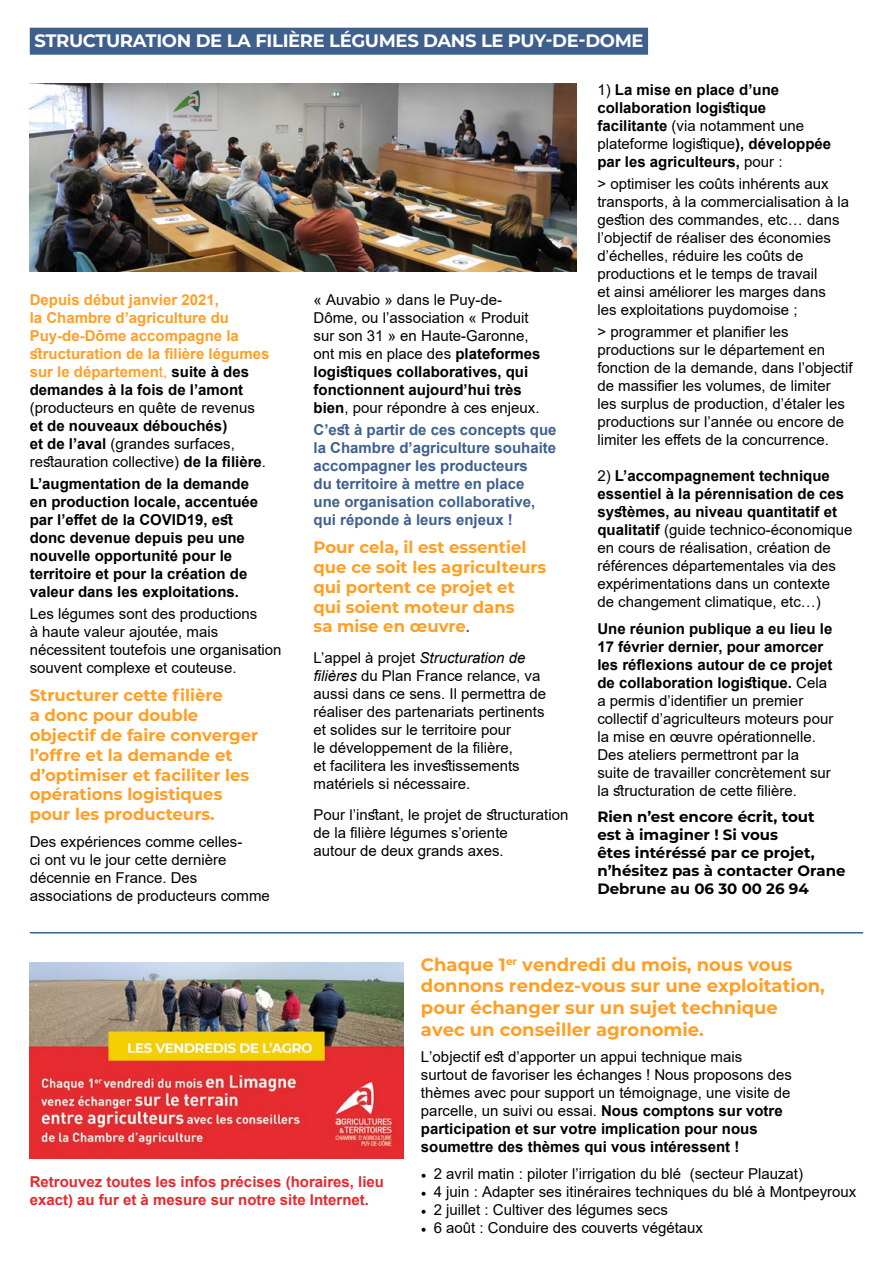
<style>
.page{position:relative;width:893px;height:1263px;background:#fff}
.page>*{position:absolute;margin:0;border:0;box-sizing:border-box;transform-origin:0 0}
.t1{font:700 18px/21.6px "Montserrat";color:#ff9f25}
.t2{font:700 18px "Montserrat";letter-spacing:-.02em;color:#fff}
.t3{font:700 16.5px/19.8px "Montserrat";color:#ff9f25}
.t4{font:15px/18px "Arial";color:#000}
.t5{font:700 15px/18px "Arial";color:#000}
.t6{font:700 15px/18px "Arial";color:#3f608d}
.t7{font:700 15px/18px "Arial";color:#ff9f25}
.t8{font:700 15px/18px "Montserrat";color:#000}
.t9{font:700 15px/18px "Arial";color:#e6292f}
.s1{font-weight:400}
.s2{color:#000}
.s3{font-weight:700}
.s4{font-family:"Arial";font-size:15px;color:#3f608d}
.s5{font-style:italic}
.s6{font-family:"Minion Pro"}
</style>
<div class="page">
<div style="left:30px;top:28px;width:618px;height:27px;background:#3f608d"></div>
<img style="left:30px;top:84px;width:547px;height:188px">
<hr style="left:30px;top:932px;width:833px;height:1px;background:#3f608d">
<img style="left:30px;top:962px;width:374px;height:196px">
<p class="t2" style="left:34px;top:28px;width:611px">STRUCTURATION DE LA FILIÈRE LÉGUMES DANS LE PUY-DE-DOME</p>
<p class="t7" style="left:30px;top:290px;width:241px">Depuis début janvier 2021,<br>la Chambre d’agriculture du<br>Puy-de-Dôme accompagne la structuration de la filière légumes sur le départemen<span class="s1">t,</span> <span class="s2">suite à des demandes à la fois de l’amont</span></p>
<p class="t4" style="left:30px;top:398px;width:227px">(producteurs en quête de revenus</p>
<p class="t5" style="left:30px;top:416px;width:238px">et de nouveaux débouchés)<br>et de l’aval <span class="s1">(grandes surfaces, restauration collective)</span> de la filière<span class="s1">.</span></p>
<p class="t5" style="left:30px;top:475px;width:230px">L’augmentation de la demande en production locale, accentuée par l’effet de la COVID19, est donc devenue depuis peu une nouvelle opportunité pour le territoire et pour la création de valeur dans les exploitations.</p>
<p class="t4" style="left:30px;top:605px;width:253px">Les légumes sont des productions<br>à haute valeur ajoutée, mais nécessitent toutefois une organisation souvent complexe et couteuse.</p>
<p class="t3" style="left:30px;top:685px;width:230px">Structurer cette filière<br>a donc pour double objectif de faire converger l’offre et la demande et d’optimiser et faciliter les opérations logistiques pour les producteurs.</p>
<p class="t4" style="left:30px;top:832px;width:242px">Des expériences comme celles-<br>ci ont vu le jour cette dernière décennie en France. Des associations de producteurs comme</p>
<p class="t4" style="left:314px;top:290px;width:228px">« Auvabio » dans le Puy-de-<br>Dôme, ou l’association « Produit sur son 31 » en Haute-Garonne, ont mis en place des <span class="s3">plateformes logistiques collaboratives, qui fonctionnent aujourd’hui très bien</span>, pour répondre à ces enjeux.</p>
<p class="t6" style="left:314px;top:421px;width:244px">C’est à partir de ces concepts que la Chambre d’agriculture souhaite accompagner les producteurs<br>du territoire à mettre en place<br>une organisation collaborative, qui réponde à leurs enjeux !</p>
<p class="t3" style="left:314px;top:536px;width:234px">Pour cela, il est essentiel que ce soit les agriculteurs qui portent ce projet et qui soient moteur dans<br>sa mise en œuvre<span class="s4">.</span></p>
<p class="t4" style="left:314px;top:649px;width:234px">L’appel à projet <span class="s5">Structuration de filières</span> du Plan France relance, va aussi dans ce sens. Il permettra de réaliser des partenariats pertinents et solides sur le territoire pour<br>le développement de la filière,<br>et facilitera les investissements matériels si nécessaire.</p>
<p class="t4" style="left:314px;top:805px;width:256px">Pour l’instant, le projet de structuration de la filière légumes s’oriente<br>autour de deux grands axes.</p>
<p class="t5" style="left:597px;top:80px;width:235px"><span class="s1">1)</span> La mise en place d’une collaboration logistique facilitante <span class="s1">(via notamment une plateforme logistique</span>), développée par les agriculteurs, <span class="s1">pour :</span></p>
<p class="t4" style="left:597px;top:174px;width:253px">&gt; optimiser les coûts inhérents aux transports, à la commercialisation à la gestion des commandes, etc… dans l’objectif de réaliser des économies d’échelles, réduire les coûts de productions et le temps de travail<br>et ainsi améliorer les marges dans<br>les exploitations puydomoise ;</p>
<p class="t4" style="left:597px;top:323px;width:257px">&gt; programmer et planifier les productions sur le département en fonction de la demande, dans l’objectif de massifier les volumes, de limiter les surplus de production, d’étaler les productions sur l’année ou encore de limiter les effets de la concurrence.</p>
<p class="t4" style="left:597px;top:467px;width:257px">2) <span class="s3">L’accompagnement technique essentiel à la pérennisation de ces systèmes, au niveau quantitatif et qualitatif</span> (guide technico-économique en cours de réalisation, création de références départementales via des expérimentations dans un contexte<br>de changement climatique, etc…)</p>
<p class="t4" style="left:597px;top:619px;width:237px"><span class="s3">Une réunion publique a eu lieu le 17 février dernier, pour amorcer les réflexions autour de ce projet de collaboration logistique.</span> Cela a permis d’identifier un premier collectif d’agriculteurs moteurs pour la mise en œuvre opérationnelle.<br>Des ateliers permettront par la suite de travailler concrètement sur la structuration de cette filière.</p>
<p class="t8" style="left:597px;top:807px;width:250px">Rien n’est encore écrit, tout<br>est à imaginer ! Si vous<br>êtes intéréssé par ce projet, n’hésitez pas à contacter Orane<br>Debrune au 06 30 00 26 94</p>
<p class="t9" style="left:30px;top:1172px;width:356px">Retrouvez toutes les infos précises (horaires, lieu exact) au fur et à mesure sur notre site Internet.</p>
<p class="t1" style="left:421px;top:952px;width:405px">Chaque 1<sup>er</sup> vendredi du mois, nous vous donnons rendez-vous sur une exploitation, pour échanger sur un sujet technique avec un conseiller agronomie.</p>
<p class="t4" style="left:421px;top:1048px;width:373px">L’objectif est d’apporter un appui technique mais<br>surtout de favoriser les échanges ! Nous proposons des thèmes avec pour support un témoignage, une visite de parcelle, un suivi ou essai. <span class="s3">Nous comptons sur votre participation et sur votre implication pour nous soumettre des thèmes qui vous intéressent !</span></p>
<p class="t4" style="left:421px;top:1164px;width:384px"><span class="s6">•</span> 2 avril matin : piloter l’irrigation du blé (secteur Plauzat)</p>
<p class="t4" style="left:421px;top:1182px;width:437px"><span class="s6">•</span> 4 juin : Adapter ses itinéraires techniques du blé à Montpeyroux</p>
<p class="t4" style="left:421px;top:1200px;width:248px"><span class="s6">•</span> 2 juillet : Cultiver des légumes secs</p>
<p class="t4" style="left:421px;top:1218px;width:284px"><span class="s6">•</span> 6 août : Conduire des couverts végétaux</p>
</div>
